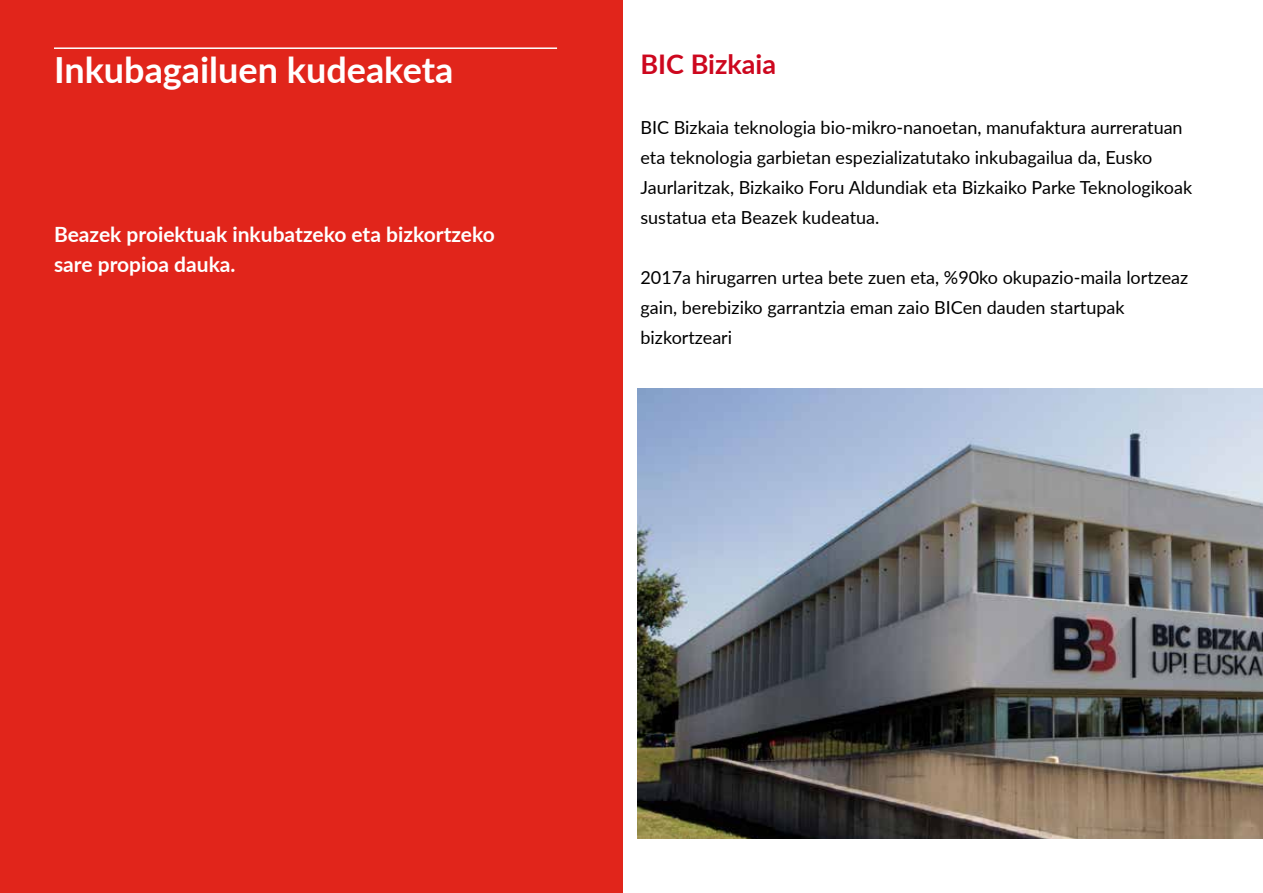
<style>
.page{position:relative;width:1263px;height:893px;background:#fff}
.page>*{position:absolute;margin:0;border:0;box-sizing:border-box;transform-origin:0 0}
.t1{font:700 36px "Lato";color:#fff}
.t2{font:700 27px "Lato";color:#cd071e}
.t3{font:700 21px/30px "Lato";color:#fff}
.t4{font:18px/30px "Lato";color:#000}
</style>
<div class="page">
<img style="left:638px;top:388px;width:625px;height:451px">
<div style="left:0;top:0;width:622px;height:893px;background:#e1251b"></div>
<hr style="left:54px;top:47px;width:503px;height:2px;background:#fff">
<h1 class="t1" style="left:54px;top:43px;width:401px">Inkubagailuen kudeaketa</h1>
<p class="t3" style="left:54px;top:219px;width:442px">Beazek proiektuak inkubatzeko eta bizkortzeko sare propioa dauka.</p>
<h2 class="t2" style="left:640px;top:44px;width:137px">BIC Bizkaia</h2>
<p class="t4" style="left:640px;top:112px;width:553px">BIC Bizkaia teknologia bio-mikro-nanoetan, manufaktura aurreratuan eta teknologia garbietan espezializatutako inkubagailua da, Eusko Jaurlaritzak, Bizkaiko Foru Aldundiak eta Bizkaiko Parke Teknologikoak sustatua eta Beazek kudeatua.</p>
<p class="t4" style="left:640px;top:262px;width:549px">2017a hirugarren urtea bete zuen eta, %90ko okupazio-maila lortzeaz gain, berebiziko garrantzia eman zaio BICen dauden startupak bizkortzeari</p>
</div>
